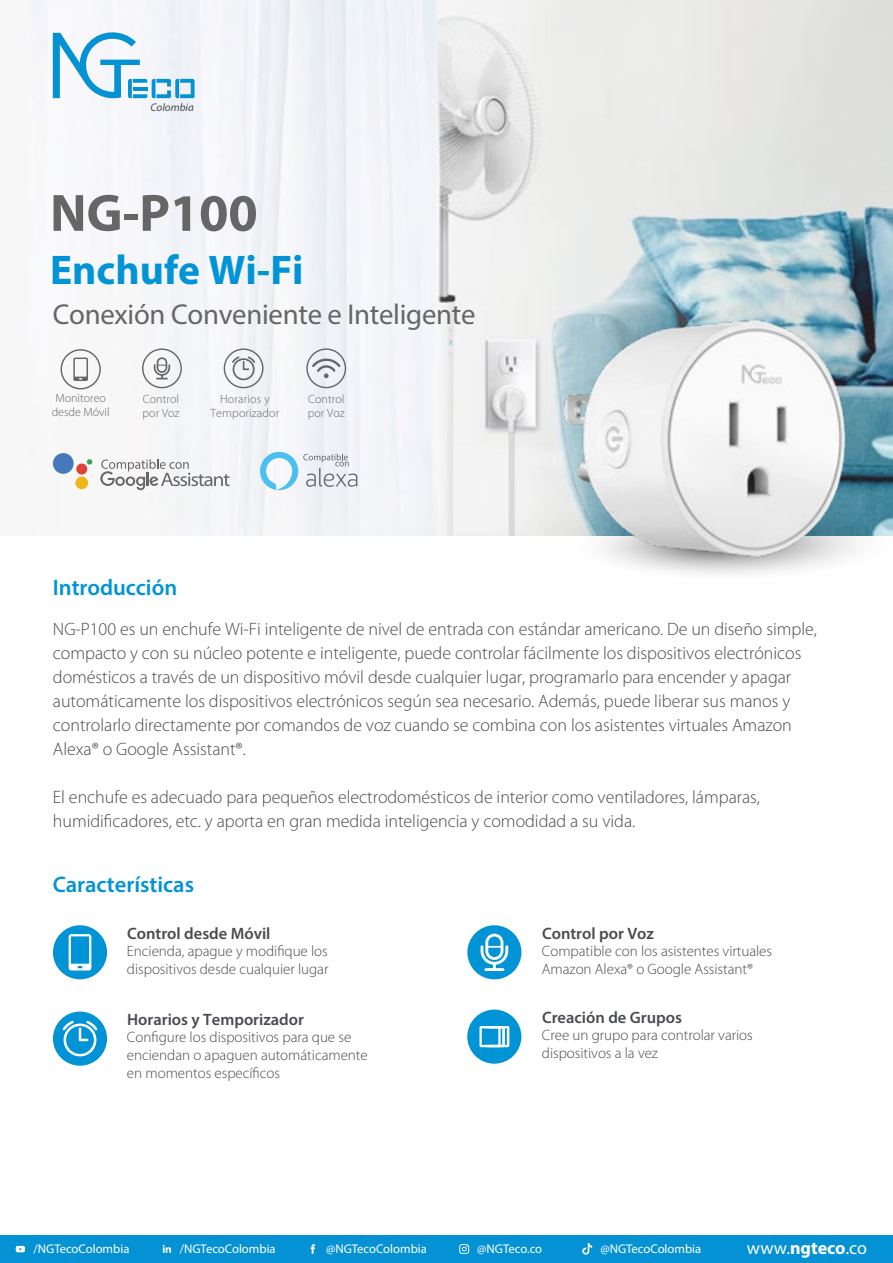
<style>
.page{position:relative;width:893px;height:1263px;background:#fff}
.page>*{position:absolute;margin:0;border:0;box-sizing:border-box;transform-origin:0 0}
.t1{font:700 52.95px "Myriad Pro";letter-spacing:-.005em;color:#666}
.t2{font:700 41.55px "Myriad Pro";color:#0094d7}
.t3{font:28.8px "Myriad Pro";letter-spacing:-.01em;color:#666}
.t4{font:600 22.5px "Myriad Pro";color:#0094d7}
.t5{font:300 18px/24px "Myriad Pro";color:#494b4f}
.t6{font:18px "Myriad Pro";color:#fff}
.t7{font:600 16.5px "Myriad Pro";color:#494b50}
.t8{font:300 15px/18px "Myriad Pro";color:#494b4f}
.t9{font:12.6px "Myriad Pro";color:#fff}
.t10{font:300 12px/14.4px "Myriad Pro";letter-spacing:.005em;color:#666;text-align:center}
.t11{font:italic 11.1px "Myriad Pro";color:#444a4e}
.s1{font-weight:700}
</style>
<div class="page">
<img style="left:30px;top:0;width:863px;height:536px">
<svg style="left:61px;top:349px;width:40px;height:40px"></svg>
<svg style="left:533px;top:502px;width:360px;height:72px"></svg>
<svg style="left:224px;top:348px;width:39px;height:40px"></svg>
<svg style="left:142px;top:348px;width:40px;height:40px"></svg>
<svg style="left:260px;top:452px;width:97px;height:38px"></svg>
<div style="left:53px;top:453px;width:21px;height:21px;background:#4679bb;border-radius:50%"></div>
<div style="left:76px;top:463px;width:11px;height:11px;background:#de4135;border-radius:50%"></div>
<div style="left:75px;top:476px;width:13px;height:13px;background:#eeb618;border-radius:50%"></div>
<svg style="left:87px;top:459px;width:5px;height:6px"></svg>
<svg style="left:100px;top:459px;width:130px;height:31px"></svg>
<div style="left:53px;top:925px;width:54px;height:54px;background:#0094d7;border-radius:50%"></div>
<svg style="left:69px;top:934px;width:22px;height:36px"></svg>
<div style="left:53px;top:1011px;width:54px;height:55px;background:#0094d7;border-radius:50%"></div>
<svg style="left:62px;top:1021px;width:36px;height:35px"></svg>
<div style="left:467px;top:925px;width:54px;height:54px;background:#0094d7;border-radius:50%"></div>
<svg style="left:481px;top:934px;width:27px;height:37px"></svg>
<div style="left:467px;top:1009px;width:54px;height:55px;background:#0094d7;border-radius:50%"></div>
<svg style="left:479px;top:1026px;width:30px;height:21px"></svg>
<img style="left:561px;top:319px;width:289px;height:239px">
<svg style="left:306px;top:348px;width:40px;height:40px"></svg>
<svg style="left:53px;top:31px;width:142px;height:67px"></svg>
<div style="left:0;top:1235px;width:893px;height:28px;background:#0592d4"></div>
<svg style="left:12px;top:1241px;width:16px;height:16px"></svg>
<svg style="left:16px;top:1246px;width:9px;height:6px"></svg>
<svg style="left:163px;top:1245px;width:8px;height:8px"></svg>
<svg style="left:459px;top:1244px;width:11px;height:10px"></svg>
<svg style="left:582px;top:1243px;width:10px;height:11px"></svg>
<svg style="left:311px;top:1244px;width:4px;height:10px"></svg>
<p class="t11" style="left:150px;top:100px;width:45px">Colombia</p>
<h1 class="t1" style="left:50px;top:178px;width:209px">NG-P100</h1>
<h2 class="t2" style="left:50px;top:243px;width:255px">Enchufe Wi-Fi</h2>
<h3 class="t3" style="left:53px;top:296px;width:424px">Conexión Conveniente e Inteligente</h3>
<p class="t10" style="left:52px;top:391px;width:59px">Monitoreo desde Móvil</p>
<p class="t10" style="left:210px;top:392px;width:70px">Horarios y<br>Temporizador</p>
<p class="t10" style="left:308px;top:392px;width:38px;text-align:left">Control por Voz</p>
<p class="t10" style="left:143px;top:392px;width:38px;text-align:left">Control por Voz</p>
<p class="t4" style="left:53px;top:573px;width:126px">Introducción</p>
<p class="t5" style="left:53px;top:617px;width:766px">NG-P100 es un enchufe Wi-Fi inteligente de nivel de entrada con estándar americano. De un diseño simple, compacto y con su núcleo potente e inteligente, puede controlar fácilmente los dispositivos electrónicos domésticos a través de un dispositivo móvil desde cualquier lugar, programarlo para encender y apagar automáticamente los dispositivos electrónicos según sea necesario. Además, puede liberar sus manos y controlarlo directamente por comandos de voz cuando se combina con los asistentes virtuales Amazon Alexa® o Google Assistant®.</p>
<p class="t5" style="left:53px;top:785px;width:709px">El enchufe es adecuado para pequeños electrodomésticos de interior como ventiladores, lámparas, humidificadores, etc. y aporta en gran medida inteligencia y comodidad a su vida.</p>
<p class="t4" style="left:53px;top:870px;width:143px">Características</p>
<p class="t7" style="left:127px;top:923px;width:145px">Control desde Móvil</p>
<p class="t8" style="left:127px;top:942px;width:203px">Encienda, apague y modifique los dispositivos desde cualquier lugar</p>
<p class="t7" style="left:127px;top:1009px;width:178px">Horarios y Temporizador</p>
<p class="t8" style="left:127px;top:1029px;width:242px">Configure los dispositivos para que se enciendan o apaguen automáticamente en momentos específicos</p>
<p class="t7" style="left:542px;top:923px;width:113px">Control por Voz</p>
<p class="t8" style="left:542px;top:942px;width:232px">Compatible con los asistentes virtuales<br>Amazon Alexa® o Google Assistant®</p>
<p class="t7" style="left:542px;top:1007px;width:141px">Creación de Grupos</p>
<p class="t8" style="left:542px;top:1027px;width:212px">Cree un grupo para controlar varios dispositivos a la vez</p>
<p class="t9" style="left:34px;top:1241px;width:97px">/NGTecoColombia</p>
<p class="t9" style="left:180px;top:1241px;width:97px">/NGTecoColombia</p>
<p class="t9" style="left:326px;top:1241px;width:102px">@NGTecoColombia</p>
<p class="t9" style="left:477px;top:1241px;width:66px">@NGTeco.co</p>
<p class="t9" style="left:600px;top:1241px;width:102px">@NGTecoColombia</p>
<p class="t6" style="left:747px;top:1237px;width:122px">www.<span class="s1">ngteco</span>.co</p>
</div>
